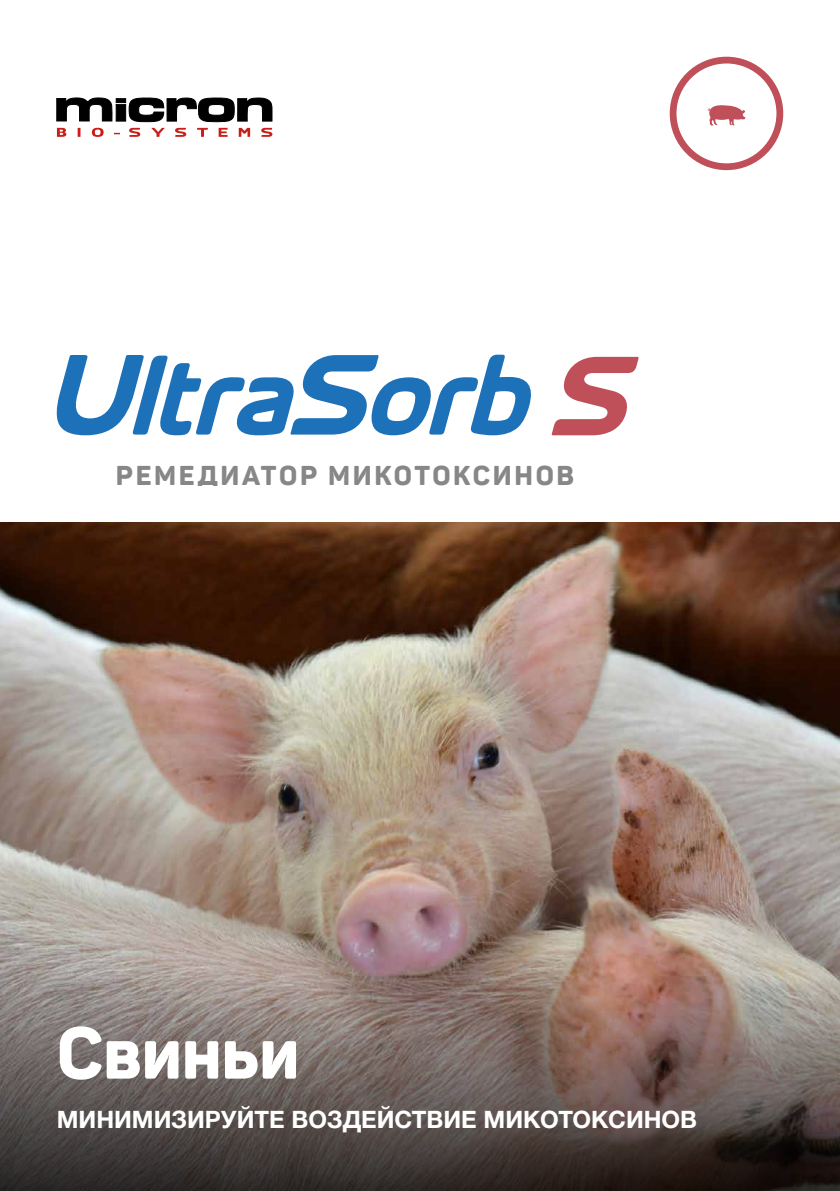
<style>
.page{position:relative;width:840px;height:1191px;background:#fff}
.page>*{position:absolute;margin:0;border:0;box-sizing:border-box;transform-origin:0 0}
.t1{font:800 72px "Panton";letter-spacing:-.005em;color:#fff}
.t2{font:800 27px "Panton";letter-spacing:.1em;color:#878787}
.t3{font:700 24px "Helvetica Neue LTW1 G";color:#fff}
</style>
<div class="page">
<img style="left:0;top:523px;width:839px;height:450px">
<svg style="left:0;top:973px;width:839px;height:218px;background:#695c57"></svg>
<svg style="left:57px;top:98px;width:215px;height:24px"></svg>
<svg style="left:57px;top:128px;width:9px;height:9px"></svg>
<svg style="left:78px;top:128px;width:2px;height:9px"></svg>
<svg style="left:92px;top:128px;width:11px;height:9px"></svg>
<svg style="left:129px;top:128px;width:11px;height:9px"></svg>
<svg style="left:151px;top:128px;width:13px;height:9px"></svg>
<svg style="left:175px;top:128px;width:11px;height:9px"></svg>
<svg style="left:197px;top:128px;width:11px;height:9px"></svg>
<svg style="left:218px;top:128px;width:9px;height:9px"></svg>
<svg style="left:238px;top:128px;width:12px;height:9px"></svg>
<svg style="left:261px;top:128px;width:11px;height:9px"></svg>
<svg style="left:57px;top:355px;width:474px;height:80px"></svg>
<svg style="left:551px;top:357px;width:87px;height:78px"></svg>
<div style="left:669px;top:57px;width:113px;height:113px;border:7px solid #bf4f58;border-radius:50%"></div>
<svg style="left:707px;top:105px;width:38px;height:21px"></svg>
<p class="t2" style="left:116px;top:458px;width:459px">РЕМЕДИАТОР МИКОТОКСИНОВ</p>
<h1 class="t1" style="left:57px;top:1007px;width:244px">Свиньи</h1>
<p class="t3" style="left:57px;top:1104px;width:641px">МИНИМИЗИРУЙТЕ ВОЗДЕЙСТВИЕ МИКОТОКСИНОВ</p>
</div>
